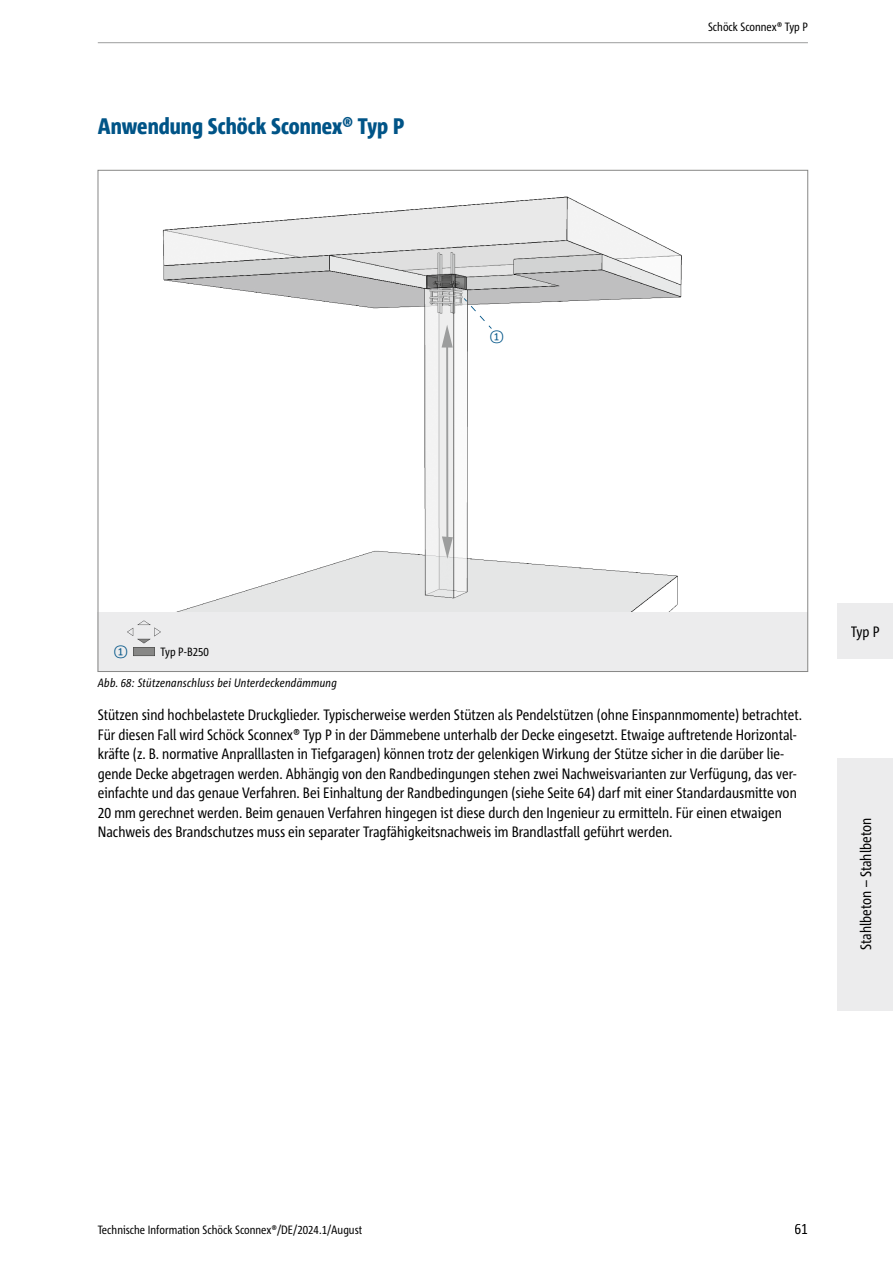
<style>
.page{position:relative;width:893px;height:1263px;background:#fff}
.page>*{position:absolute;margin:0;border:0;box-sizing:border-box;transform-origin:0 0}
.t1{font:800 condensed 22.5px "Corpid Schoeck";color:#005487}
.t2{font:condensed 15px/19.5px "Corpid Schoeck";color:#000}
.t3{font:condensed 12px "Corpid Schoeck";color:#000}
.t4{font:italic condensed 12px "Corpid Schoeck";letter-spacing:.02em;color:#000}
.t5{font:condensed 12px "Corpid Schoeck";color:#005487}
</style>
<div class="page">
<div style="left:838px;top:758px;width:55px;height:252px;background:#ececed"></div>
<div style="left:838px;top:604px;width:55px;height:55px;background:#ececed"></div>
<hr style="left:98px;top:42px;width:710px;height:1px;background:#9c9d9d">
<img style="left:162px;top:196px;width:520px;height:416px">
<div style="left:98px;top:612px;width:710px;height:60px;background:#ececed"></div>
<svg style="left:127px;top:620px;width:34px;height:36px"></svg>
<hr style="left:446px;top:343px;width:2px;height:198px;background:#9c9d9d">
<svg style="left:442px;top:536px;width:11px;height:23px"></svg>
<svg style="left:442px;top:325px;width:11px;height:23px"></svg>
<svg style="left:489px;top:325px;width:3px;height:4px"></svg>
<img style="left:471px;top:306px;width:14px;height:15px">
<svg style="left:464px;top:298px;width:3px;height:4px"></svg>
<h1 class="t1" style="left:98px;top:112px;width:308px">Anwendung Schöck Sconnex® Typ P</h1>
<p class="t5" style="left:490px;top:329px;width:16px">①</p>
<p class="t3" style="left:708px;top:19px;width:101px">Schöck Sconnex® Typ P</p>
<p class="t5" style="left:114px;top:644px;width:16px">①</p>
<p class="t3" style="left:161px;top:644px;width:50px">Typ P-B250</p>
<p class="t4" style="left:98px;top:676px;width:241px">Abb. 68: Stützenanschluss bei Unterdeckendämmung</p>
<p class="t2" style="left:98px;top:705px;width:706px">Stützen sind hochbelastete Druckglieder. Typischerweise werden Stützen als Pendelstützen (ohne Einspannmomente) betrachtet.<br>Für diesen Fall wird Schöck Sconnex® Typ P in der Dämmebene unterhalb der Decke eingesetzt. Etwaige auftretende Horizontal&shy;kräfte (z. B. normative Anpralllasten in Tiefgaragen) können trotz der gelenkigen Wirkung der Stütze sicher in die darüber lie&shy;gende Decke abgetragen werden. Abhängig von den Randbedingungen stehen zwei Nachweisvarianten zur Verfügung, das ver&shy;einfachte und das genaue Verfahren. Bei Einhaltung der Randbedingungen (siehe Seite 64) darf mit einer Standardausmitte von 20 mm gerechnet werden. Beim genauen Verfahren hingegen ist diese durch den Ingenieur zu ermitteln. Für einen etwaigen Nachweis des Brandschutzes muss ein separater Tragfähigkeitsnachweis im Brandlastfall geführt werden.</p>
<p class="t2" style="left:851px;top:622px;width:30px">Typ P</p>
<p class="t2" style="left:856px;top:950px;width:134px;rotate:-90deg">Stahlbeton – Stahlbeton</p>
<p class="t3" style="left:98px;top:1222px;width:266px">Technische Information Schöck Sconnex®/DE/2024.1/August</p>
<p class="t2" style="left:794px;top:1219px;width:15px">61</p>
</div>
